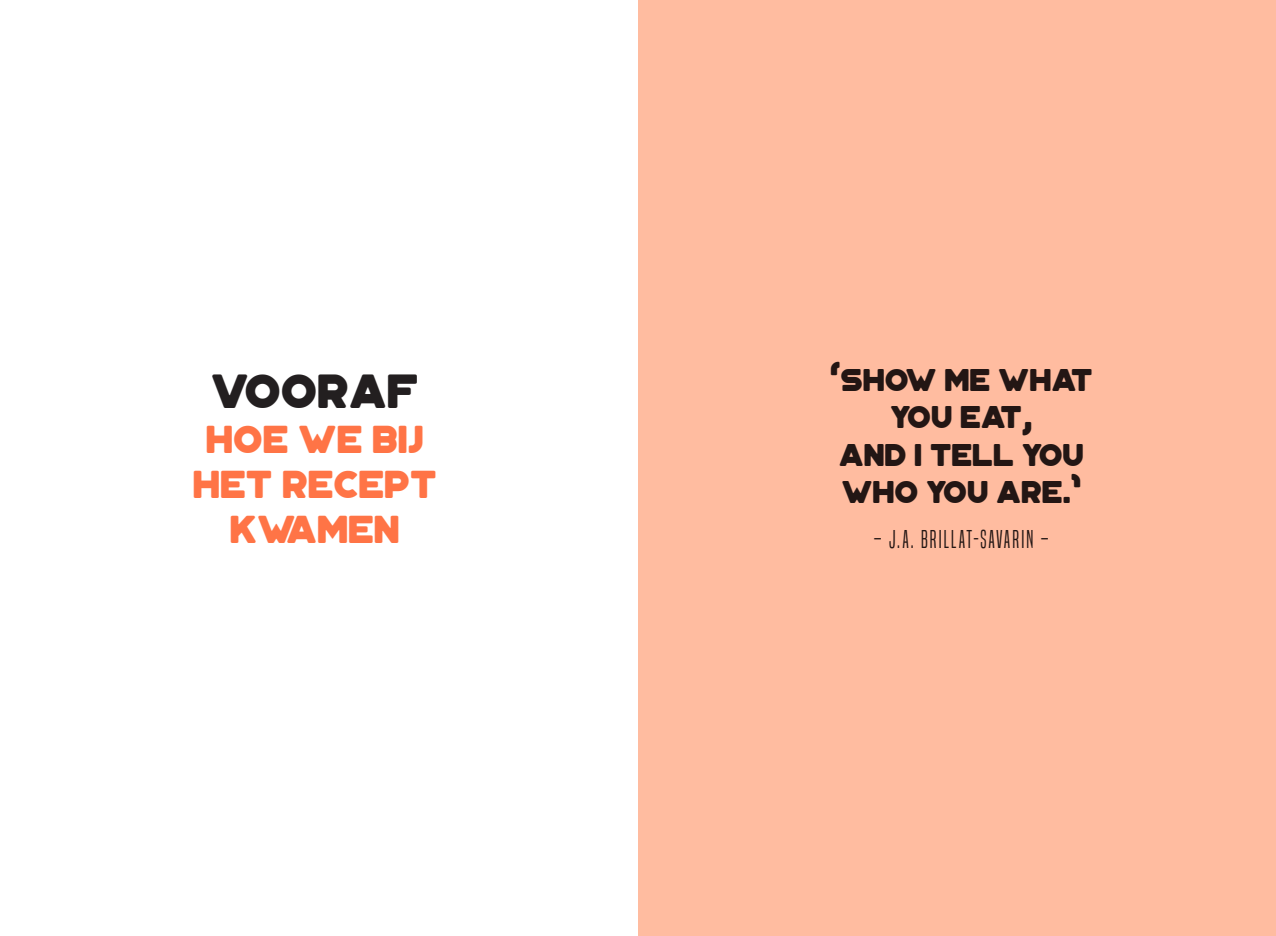
<style>
.page{position:relative;width:1276px;height:936px;background:#fff}
.page>*{position:absolute;margin:0;border:0;box-sizing:border-box;transform-origin:0 0}
._01_Hoofdstuktitel{font:48px "Portico Rounded";color:#231f20}
._01_Hoofdstuk_ondert{font:39px/45px "Portico Rounded";color:#ff7446;text-align:center}
._01_Quote{font:31.5px/37.5px "Portico Rounded";color:#231f20;text-align:center}
._01_Quote_auteur{font:24px "Built Titling Lt";letter-spacing:.09em;color:#231f20}
</style>
<div class="page">
<div style="left:638px;top:0;width:638px;height:935px;background:#ffbca0"></div>
<p class="_01_Hoofdstuktitel" style="left:211px;top:363px;width:209px">VOORAF</p>
<p class="_01_Hoofdstuk_ondert" style="left:193px;top:416px;width:245px">HOE WE BIJ<br>HET RECEPT<br>KWAMEN</p>
<p class="_01_Quote" style="left:830px;top:361px;width:264px">‘SHOW ME WHAT<br>YOU EAT,<br>AND I TELL YOU<br>WHO YOU ARE.’</p>
<p class="_01_Quote_auteur" style="left:874px;top:525px;width:176px">– J.A. BRILLAT-SAVARIN –</p>
</div>
